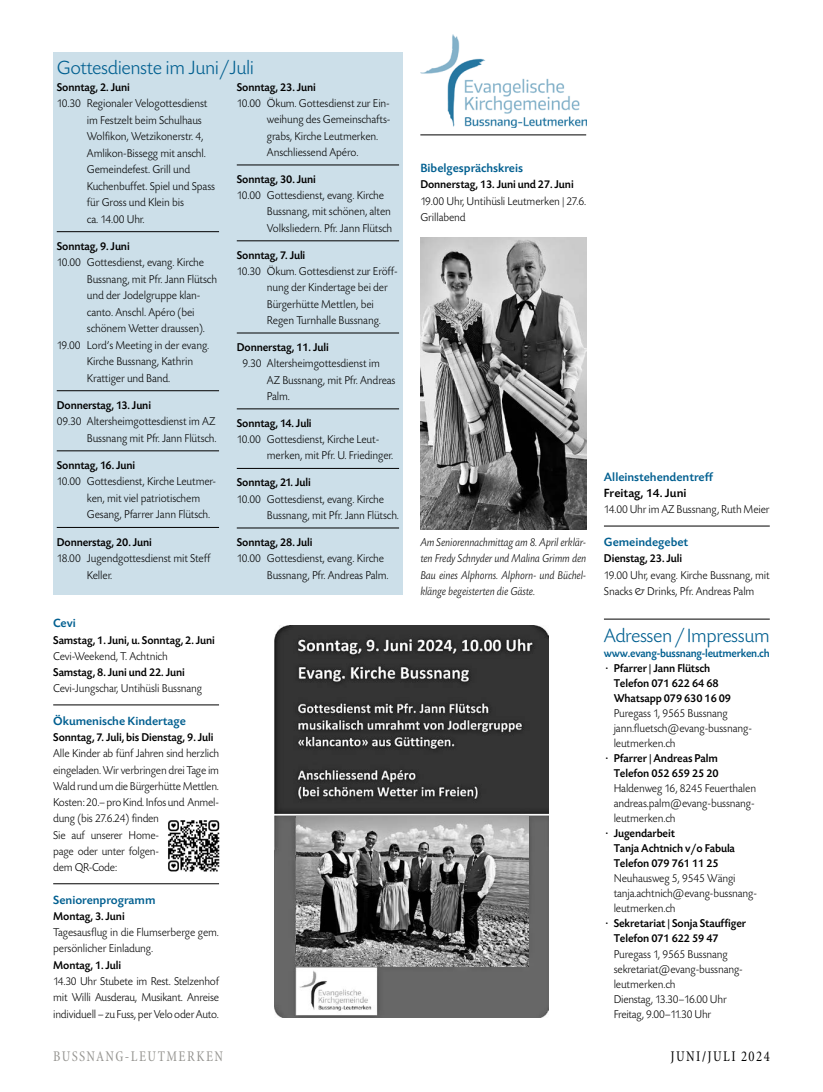
<style>
.page{position:relative;width:823px;height:1092px;background:#fff}
.page>*{position:absolute;margin:0;border:0;box-sizing:border-box;transform-origin:0 0}
.t1{font:300 20px "Today SBOP";letter-spacing:-.02em;color:#005f90}
.t2{font:condensed 15px "Minion";letter-spacing:.1em;color:#959490;scale:.95 1}
.t3{font:condensed 15px "Minion";letter-spacing:.1em;color:#000;scale:.95 1}
.t4{font:500 12.5px "Today SBOP";color:#005f90}
.t5{font:500 12.5px "Today SBOP";color:#000}
.t6{font:300 11.88px/16.2px "Today SBOP";letter-spacing:-.01em;color:#000;scale:.95 1}
.t7{font:500 11.88px/15px "Today SBOP";letter-spacing:-.01em;color:#000;scale:.95 1}
.t8{font:italic 300 11.88px/16.2px "Today SBOP";letter-spacing:-.01em;color:#000;text-align:justify;scale:.95 1}
.t9{font:500 11.88px "Today SBOP";letter-spacing:-.02em;color:#005f90;scale:.93 1}
</style>
<div class="page">
<img style="left:420px;top:237px;width:166px;height:292px">
<img style="left:275px;top:626px;width:273px;height:391px">
<img style="left:296px;top:816px;width:232px;height:150px">
<hr style="left:603px;top:619px;width:166px;height:1px;background:#000">
<div style="left:53px;top:52px;width:349px;height:542px;background:#ccdfe9"></div>
<hr style="left:420px;top:135px;width:166px;height:1px;background:#000">
<img style="left:420px;top:35px;width:166px;height:92px">
<hr style="left:237px;top:165px;width:162px;height:1px;background:#000">
<hr style="left:237px;top:240px;width:162px;height:1px;background:#000">
<hr style="left:237px;top:333px;width:162px;height:1px;background:#000">
<hr style="left:237px;top:408px;width:162px;height:1px;background:#000">
<hr style="left:237px;top:468px;width:162px;height:1px;background:#000">
<hr style="left:237px;top:527px;width:162px;height:1px;background:#000">
<hr style="left:53px;top:704px;width:166px;height:1px;background:#000">
<hr style="left:53px;top:883px;width:166px;height:1px;background:#000">
<hr style="left:603px;top:526px;width:166px;height:1px;background:#000">
<hr style="left:57px;top:231px;width:162px;height:1px;background:#000">
<hr style="left:57px;top:390px;width:162px;height:1px;background:#000">
<hr style="left:57px;top:450px;width:162px;height:1px;background:#000">
<hr style="left:57px;top:527px;width:162px;height:1px;background:#000">
<img style="left:168px;top:820px;width:52px;height:52px">
<h1 class="t1" style="left:57px;top:57px;width:199px">Gottesdienste im Juni/Juli</h1>
<p class="t7" style="left:237px;top:80px;width:85px">Sonntag, 23. Juni</p>
<p class="t6" style="left:267px;top:95px;width:131px;text-indent:-30px">10.00 Ökum. Gottesdienst zur Ein&shy;weihung des Gemeinschafts&shy;grabs, Kirche Leutmerken.<br>Anschliessend Apéro.</p>
<p class="t7" style="left:237px;top:172px;width:85px">Sonntag, 30. Juni</p>
<p class="t6" style="left:267px;top:188px;width:133px;text-indent:-30px">10.00 Gottesdienst, evang. Kirche<br>Bussnang, mit schönen, alten<br>Volksliedern. Pfr. Jann Flütsch</p>
<p class="t7" style="left:237px;top:248px;width:74px">Sonntag, 7. Juli</p>
<p class="t6" style="left:267px;top:263px;width:139px;text-indent:-30px">10.30 Ökum. Gottesdienst zur Eröff&shy;nung der Kindertage bei der<br>Bürgerhütte Mettlen, bei<br>Regen Turnhalle Bussnang.</p>
<p class="t7" style="left:237px;top:340px;width:98px">Donnerstag, 11. Juli</p>
<p class="t6" style="left:267px;top:356px;width:137px;text-indent:-24px">9.30 Altersheimgottesdienst im<br>AZ Bussnang, mit Pfr. Andreas<br>Palm.</p>
<p class="t7" style="left:237px;top:416px;width:80px">Sonntag, 14. Juli</p>
<p class="t6" style="left:267px;top:431px;width:134px;text-indent:-30px">10.00 Gottesdienst, Kirche Leut&shy;merken, mit Pfr. U. Friedinger.</p>
<p class="t7" style="left:237px;top:475px;width:79px">Sonntag, 21. Juli</p>
<p class="t6" style="left:267px;top:491px;width:140px;text-indent:-30px">10.00 Gottesdienst, evang. Kirche<br>Bussnang, mit Pfr. Jann Flütsch.</p>
<p class="t7" style="left:237px;top:535px;width:81px">Sonntag, 28. Juli</p>
<p class="t6" style="left:267px;top:550px;width:129px;text-indent:-30px">10.00 Gottesdienst, evang. Kirche<br>Bussnang, Pfr. Andreas Palm.</p>
<p class="t4" style="left:53px;top:616px;width:24px">Cevi</p>
<p class="t7" style="left:53px;top:632px;width:172px">Samstag, 1. Juni, u. Sonntag, 2. Juni</p>
<p class="t6" style="left:53px;top:648px;width:122px">Cevi-Weekend, T. Achtnich</p>
<p class="t7" style="left:53px;top:665px;width:140px">Samstag, 8. Juni und 22. Juni</p>
<p class="t6" style="left:53px;top:680px;width:158px">Cevi-Jungschar, Untihüsli Bussnang</p>
<p class="t4" style="left:53px;top:714px;width:134px">Ökumenische Kindertage</p>
<p class="t7" style="left:53px;top:730px;width:170px">Sonntag, 7. Juli, bis Dienstag, 9. Juli</p>
<p class="t6" style="left:53px;top:745px;width:176px">Alle Kinder ab fünf Jahren sind herzlich eingeladen. Wir verbringen drei Tage im<br>Wald rund um die Bürgerhütte Mettlen.<br>Kosten: 20.– pro Kind. Infos und Anmel&shy;dung (bis 27.6.24) finden<br>Sie auf unserer Home-<br>page oder unter folgen-<br>dem QR-Code:</p>
<p class="t4" style="left:53px;top:893px;width:104px">Seniorenprogramm</p>
<p class="t7" style="left:53px;top:908px;width:77px">Montag, 3. Juni</p>
<p class="t6" style="left:53px;top:924px;width:176px">Tagesausflug in die Flumserberge gem. persönlicher Einladung.</p>
<p class="t7" style="left:53px;top:957px;width:73px">Montag, 1. Juli</p>
<p class="t6" style="left:53px;top:973px;width:176px;text-align:justify">14.30 Uhr Stubete im Rest. Stelzenhof mit Willi Ausderau, Musikant. Anreise individuell – zu Fuss, per Velo oder Auto.</p>
<p class="t7" style="left:57px;top:80px;width:78px">Sonntag, 2. Juni</p>
<p class="t6" style="left:87px;top:96px;width:136px;text-indent:-30px">10.30 Regionaler Velogottesdienst im Festzelt beim Schulhaus<br>Wolfikon, Wetzikonerstr. 4,<br>Amlikon-Bissegg mit anschl.<br>Gemeindefest. Grill und<br>Kuchenbuffet. Spiel und Spass für Gross und Klein bis<br>ca. 14.00 Uhr.</p>
<p class="t7" style="left:57px;top:239px;width:78px">Sonntag, 9. Juni</p>
<p class="t6" style="left:57px;top:255px;width:156px">10.00 Gottesdienst, evang. Kirche</p>
<p class="t6" style="left:87px;top:271px;width:138px">Bussnang, mit Pfr. Jann Flütsch</p>
<p class="t6" style="left:87px;top:288px;width:120px">und der Jodelgruppe klan-</p>
<p class="t6" style="left:87px;top:304px;width:115px">canto. Anschl. Apéro (bei</p>
<p class="t6" style="left:87px;top:321px;width:126px">schönem Wetter draussen).</p>
<p class="t6" style="left:57px;top:337px;width:162px">19.00 Lord’s Meeting in der evang.</p>
<p class="t6" style="left:87px;top:354px;width:113px">Kirche Bussnang, Kathrin</p>
<p class="t6" style="left:87px;top:370px;width:89px">Krattiger und Band.</p>
<p class="t7" style="left:57px;top:398px;width:101px">Donnerstag, 13. Juni</p>
<p class="t6" style="left:57px;top:413px;width:170px;text-align:right">09.30 Altersheimgottesdienst im AZ<br>Bussnang mit Pfr. Jann Flütsch.</p>
<p class="t7" style="left:57px;top:458px;width:84px">Sonntag, 16. Juni</p>
<p class="t6" style="left:87px;top:474px;width:137px;text-indent:-30px">10.00 Gottesdienst, Kirche Leutmer&shy;ken, mit viel patriotischem<br>Gesang, Pfarrer Jann Flütsch.</p>
<p class="t7" style="left:57px;top:534px;width:102px">Donnerstag, 20. Juni</p>
<p class="t6" style="left:87px;top:550px;width:131px;text-indent:-30px">18.00 Jugendgottesdienst mit Steff<br>Keller.</p>
<p class="t4" style="left:420px;top:161px;width:104px">Bibelgesprächskreis</p>
<p class="t7" style="left:420px;top:177px;width:163px">Donnerstag, 13. Juni und 27. Juni</p>
<p class="t6" style="left:420px;top:193px;width:176px">19.00 Uhr, Untihüsli Leutmerken | 27.6.<br>Grillabend</p>
<p class="t8" style="left:420px;top:534px;width:176px">Am Seniorennachmittag am 8. April erklär&shy;ten Fredy Schnyder und Malina Grimm den Bau eines Alphorns. Alphorn- und Büchel&shy;klänge begeisterten die Gäste.</p>
<p class="t4" style="left:603px;top:470px;width:111px">Alleinstehendentreff</p>
<p class="t5" style="left:603px;top:486px;width:84px">Freitag, 14. Juni</p>
<p class="t6" style="left:603px;top:502px;width:176px">14.00 Uhr im AZ Bussnang, Ruth Meier</p>
<p class="t4" style="left:603px;top:535px;width:86px">Gemeindegebet</p>
<p class="t7" style="left:603px;top:551px;width:84px">Dienstag, 23. Juli</p>
<p class="t6" style="left:603px;top:567px;width:176px">19.00 Uhr, evang. Kirche Bussnang, mit<br>Snacks &amp; Drinks, Pfr. Andreas Palm</p>
<h1 class="t1" style="left:603px;top:625px;width:167px">Adressen/Impressum</h1>
<p class="t9" style="left:603px;top:647px;width:180px">www.evang-bussnang-leutmerken.ch</p>
<p class="t7" style="left:613px;top:661px;width:125px;text-indent:-10px">· Pfarrer | Jann Flütsch<br>Telefon 071 622 64 68<br>Whatsapp 079 630 16 09</p>
<p class="t6" style="left:613px;top:706px;width:147px;line-height:15px">Puregass 1, 9565 Bussnang jann.fluetsch@evang-bussnang&shy;leutmerken.ch</p>
<p class="t7" style="left:603px;top:751px;width:122px;text-align:right">· Pfarrer | Andreas Palm<br>Telefon 052 659 25 20</p>
<p class="t6" style="left:613px;top:781px;width:151px;line-height:15px;text-align:justify">Haldenweg 16, 8245 Feuerthalen andreas.palm@evang-bussnang&shy;leutmerken.ch</p>
<p class="t7" style="left:613px;top:826px;width:129px;text-indent:-10px">· Jugendarbeit<br>Tanja Achtnich v/o Fabula<br>Telefon 079 761 11 25</p>
<p class="t6" style="left:613px;top:871px;width:152px;line-height:15px">Neuhausweg 5, 9545 Wängi tanja.achtnich@evang-bussnang&shy;leutmerken.ch</p>
<p class="t7" style="left:613px;top:916px;width:141px;text-indent:-10px">· Sekretariat | Sonja Stauffiger<br>Telefon 071 622 59 47</p>
<p class="t6" style="left:613px;top:946px;width:137px;line-height:15px">Puregass 1, 9565 Bussnang sekretariat@evang-bussnang&shy;leutmerken.ch<br>Dienstag, 13.30–16.00 Uhr<br>Freitag, 9.00–11.30 Uhr</p>
<p class="t2" style="left:53px;top:1048px;width:180px">BUSSNANG-LEUTMERKEN</p>
<p class="t3" style="left:670px;top:1048px;width:106px">JUNI/JULI 2024</p>
</div>
